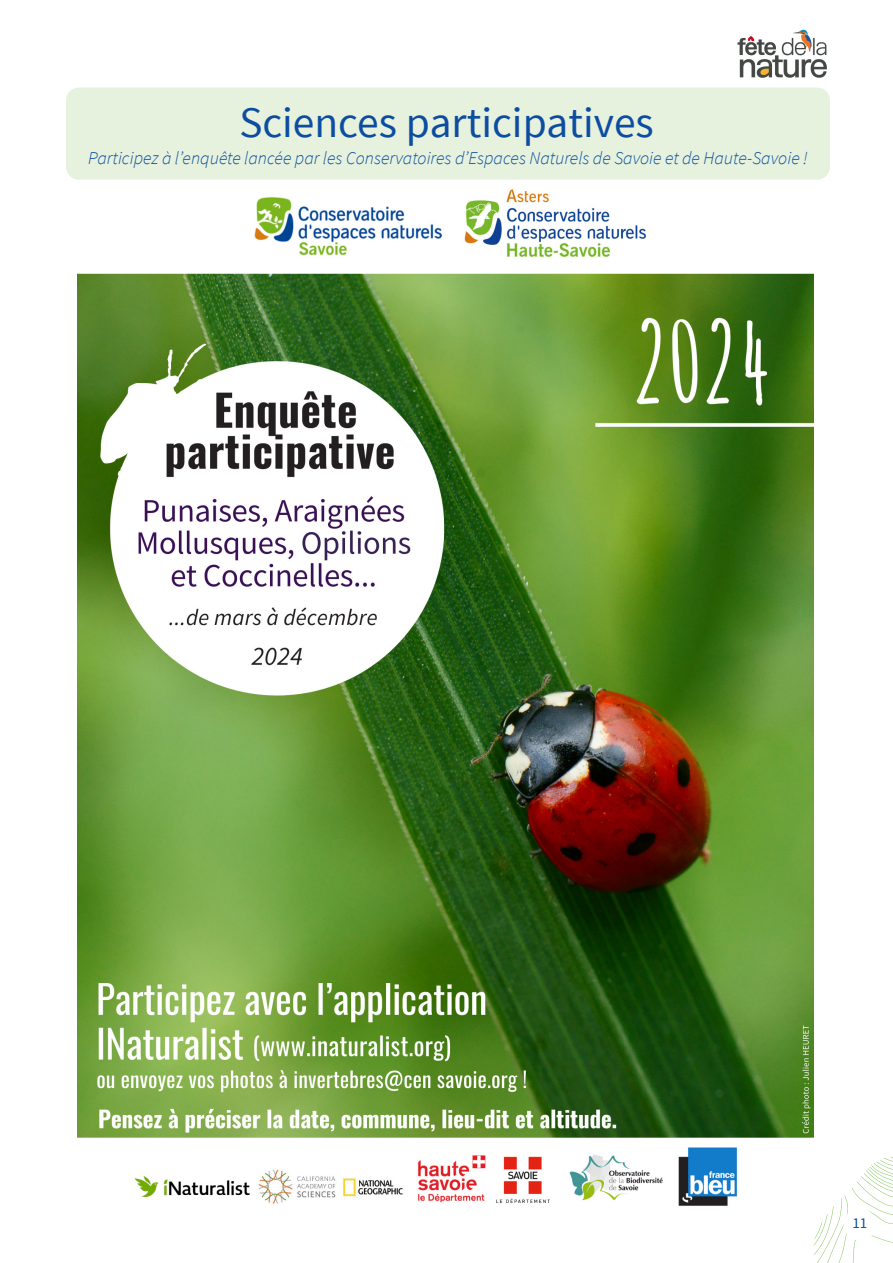
<style>
.page{position:relative;width:893px;height:1263px;background:#fff}
.page>*{position:absolute;margin:0;border:0;box-sizing:border-box;transform-origin:0 0}
.t1{font:43.5px "Source Sans Pro";color:#0d4da1}
.t2{font:italic 300 18px "Source Sans Pro";color:#0a4f9c}
.t3{font:15px "Source Sans Pro";color:#0d4da1}
</style>
<div class="page">
<svg style="left:813px;top:1157px;width:80px;height:106px"></svg>
<div style="left:843px;top:1208px;width:33px;height:33px;background:#fff;border-radius:50%"></div>
<img style="left:737px;top:29px;width:90px;height:59px">
<div style="left:66px;top:88px;width:764px;height:92px;background:#e7f2de;border-radius:13px"></div>
<img style="left:78px;top:189px;width:736px;height:1027px">
<p class="t1" style="left:239px;top:96px;width:416px">Sciences participatives</p>
<p class="t2" style="left:88px;top:147px;width:721px">Participez à l’enquête lancée par les Conservatoires d’Espaces Naturels de Savoie et de Haute-Savoie !</p>
<p class="t3" style="left:852px;top:1213px;width:16px">11</p>
</div>
